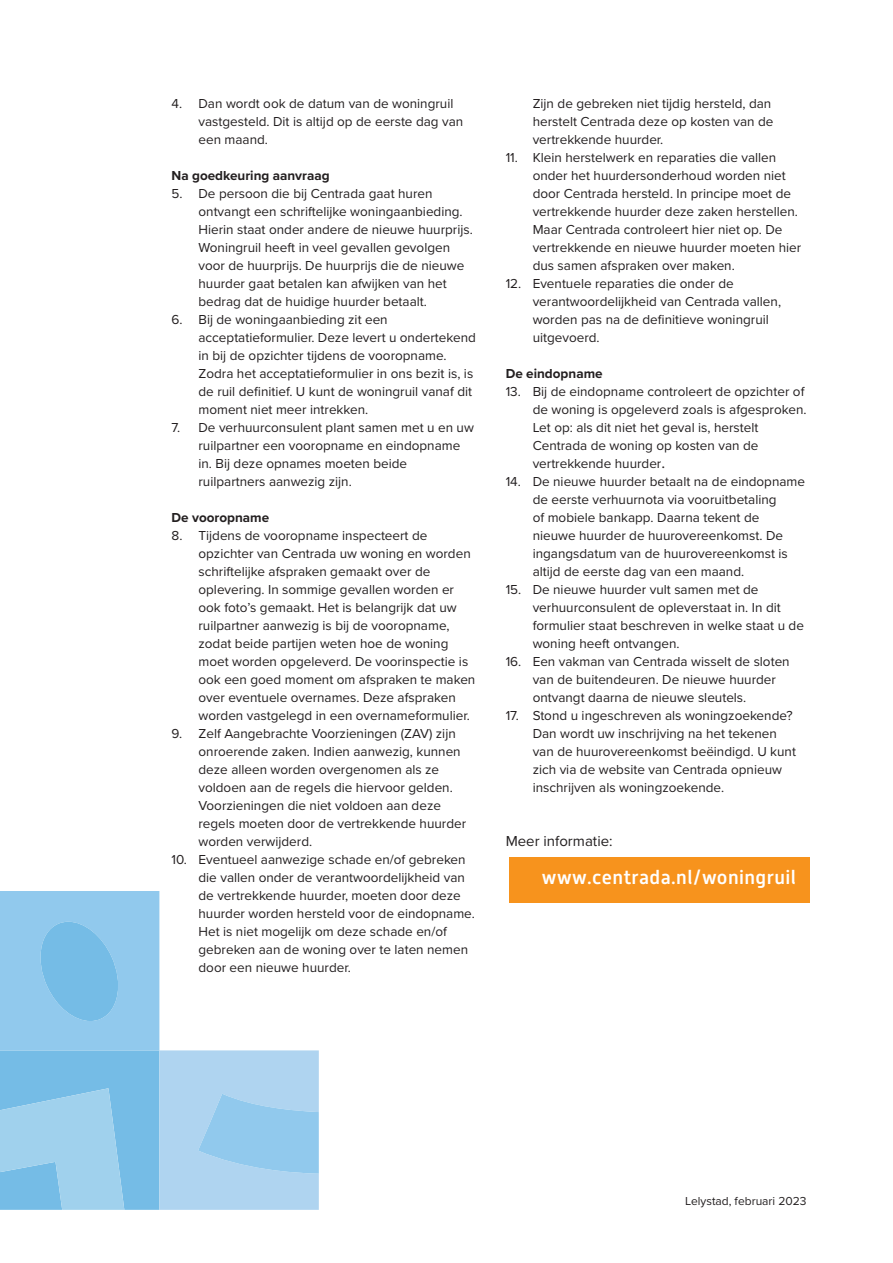
<style>
.page{position:relative;width:893px;height:1263px;background:#fff}
.page>*{position:absolute;margin:0;border:0;box-sizing:border-box;transform-origin:0 0}
.t1{font:500 19.5px "Alwyn New";letter-spacing:.02em;color:#fff}
.t2{font:15px "Proxima Nova";color:#231f20}
.t3{font:13.5px/18px "Proxima Nova";color:#231f20}
.t4{font:700 13.5px "Proxima Nova";color:#231f20}
.t5{font:12px "Proxima Nova";color:#231f20}
.s1{font-size:16.5px}
</style>
<div class="page">
<svg style="left:0;top:891px;width:319px;height:319px"></svg>
<div style="left:509px;top:857px;width:301px;height:45px;background:#f7931d"></div>
<p class="t3" style="left:198px;top:94px;width:266px;text-indent:-27px">4. Dan wordt ook de datum van de woningruil vastgesteld. Dit is altijd op de eerste dag van een maand.</p>
<p class="t4" style="left:171px;top:165px;width:160px">Na goedkeuring aanvraag</p>
<p class="t3" style="left:198px;top:184px;width:276px;text-indent:-27px">5. De persoon die bij Centrada gaat huren ontvangt een schriftelijke woningaanbieding.<br>Hierin staat onder andere de nieuwe huurprijs.<br>Woningruil heeft in veel gevallen gevolgen voor de huurprijs. De huurprijs die de nieuwe huurder gaat betalen kan afwijken van het bedrag dat de huidige huurder betaalt.</p>
<p class="t3" style="left:198px;top:310px;width:279px;text-indent:-27px">6. Bij de woningaanbieding zit een acceptatieformulier. Deze levert u ondertekend in bij de opzichter tijdens de vooropname.<br>Zodra het acceptatieformulier in ons bezit is, is de ruil definitief. U kunt de woningruil vanaf dit moment niet meer intrekken.</p>
<p class="t3" style="left:198px;top:418px;width:277px;text-indent:-27px">7. De verhuurconsulent plant samen met u en uw ruilpartner een vooropname en eindopname in. Bij deze opnames moeten beide ruilpartners aanwezig zijn.</p>
<p class="t4" style="left:171px;top:507px;width:99px">De vooropname</p>
<p class="t3" style="left:198px;top:526px;width:278px;text-indent:-27px">8. Tijdens de vooropname inspecteert de opzichter van Centrada uw woning en worden schriftelijke afspraken gemaakt over de oplevering. In sommige gevallen worden er ook foto’s gemaakt. Het is belangrijk dat uw ruilpartner aanwezig is bij de vooropname, zodat beide partijen weten hoe de woning moet worden opgeleverd. De voorinspectie is ook een goed moment om afspraken te maken over eventuele overnames. Deze afspraken worden vastgelegd in een overnameformulier.</p>
<p class="t3" style="left:198px;top:724px;width:269px;text-indent:-27px">9. Zelf Aangebrachte Voorzieningen (ZAV) zijn onroerende zaken. Indien aanwezig, kunnen deze alleen worden overgenomen als ze voldoen aan de regels die hiervoor gelden.<br>Voorzieningen die niet voldoen aan deze regels moeten door de vertrekkende huurder worden verwijderd.</p>
<p class="t3" style="left:198px;top:850px;width:278px;text-indent:-27px">10. Eventueel aanwezige schade en/of gebreken die vallen onder de verantwoordelijkheid van de vertrekkende huurder, moeten door deze huurder worden hersteld voor de eindopname.<br>Het is niet mogelijk om deze schade en/of gebreken aan de woning over te laten nemen door een nieuwe huurder.</p>
<p class="t3" style="left:533px;top:94px;width:242px">Zijn de gebreken niet tijdig hersteld, dan herstelt Centrada deze op kosten van de vertrekkende huurder.</p>
<p class="t3" style="left:533px;top:148px;width:270px;text-indent:-27px">11. Klein herstelwerk en reparaties die vallen onder het huurdersonderhoud worden niet door Centrada hersteld. In principe moet de vertrekkende huurder deze zaken herstellen.<br>Maar Centrada controleert hier niet op. De vertrekkende en nieuwe huurder moeten hier dus samen afspraken over maken.</p>
<p class="t3" style="left:533px;top:274px;width:250px;text-indent:-27px">12. Eventuele reparaties die onder de verantwoordelijkheid van Centrada vallen, worden pas na de definitieve woningruil uitgevoerd.</p>
<p class="t4" style="left:506px;top:363px;width:98px">De eindopname</p>
<p class="t3" style="left:533px;top:382px;width:275px;text-indent:-27px">13. Bij de eindopname controleert de opzichter of de woning is opgeleverd zoals is afgesproken.<br>Let op: als dit niet het geval is, herstelt Centrada de woning op kosten van de vertrekkende huurder<span class="s1">.</span></p>
<p class="t3" style="left:533px;top:472px;width:274px;text-indent:-27px">14. De nieuwe huurder betaalt na de eindopname de eerste verhuurnota via vooruitbetaling<br>of mobiele bankapp. Daarna tekent de nieuwe huurder de huurovereenkomst. De ingangsdatum van de huurovereenkomst is altijd de eerste dag van een maand.</p>
<p class="t3" style="left:533px;top:580px;width:273px;text-indent:-27px">15. De nieuwe huurder vult samen met de verhuurconsulent de opleverstaat in. In dit formulier staat beschreven in welke staat u de woning heeft ontvangen.</p>
<p class="t3" style="left:533px;top:652px;width:259px;text-indent:-27px">16. Een vakman van Centrada wisselt de sloten van de buitendeuren. De nieuwe huurder ontvangt daarna de nieuwe sleutels.</p>
<p class="t3" style="left:533px;top:706px;width:265px;text-indent:-27px">17. Stond u ingeschreven als woningzoekende?<br>Dan wordt uw inschrijving na het tekenen van de huurovereenkomst beëindigd. U kunt zich via de website van Centrada opnieuw inschrijven als woningzoekende.</p>
<p class="t2" style="left:506px;top:830px;width:108px">Meer informatie:</p>
<p class="t1" style="left:542px;top:866px;width:255px">www.centrada.nl/woningruil</p>
<p class="t5" style="left:685px;top:1191px;width:123px">Lelystad, februari 2023</p>
</div>
